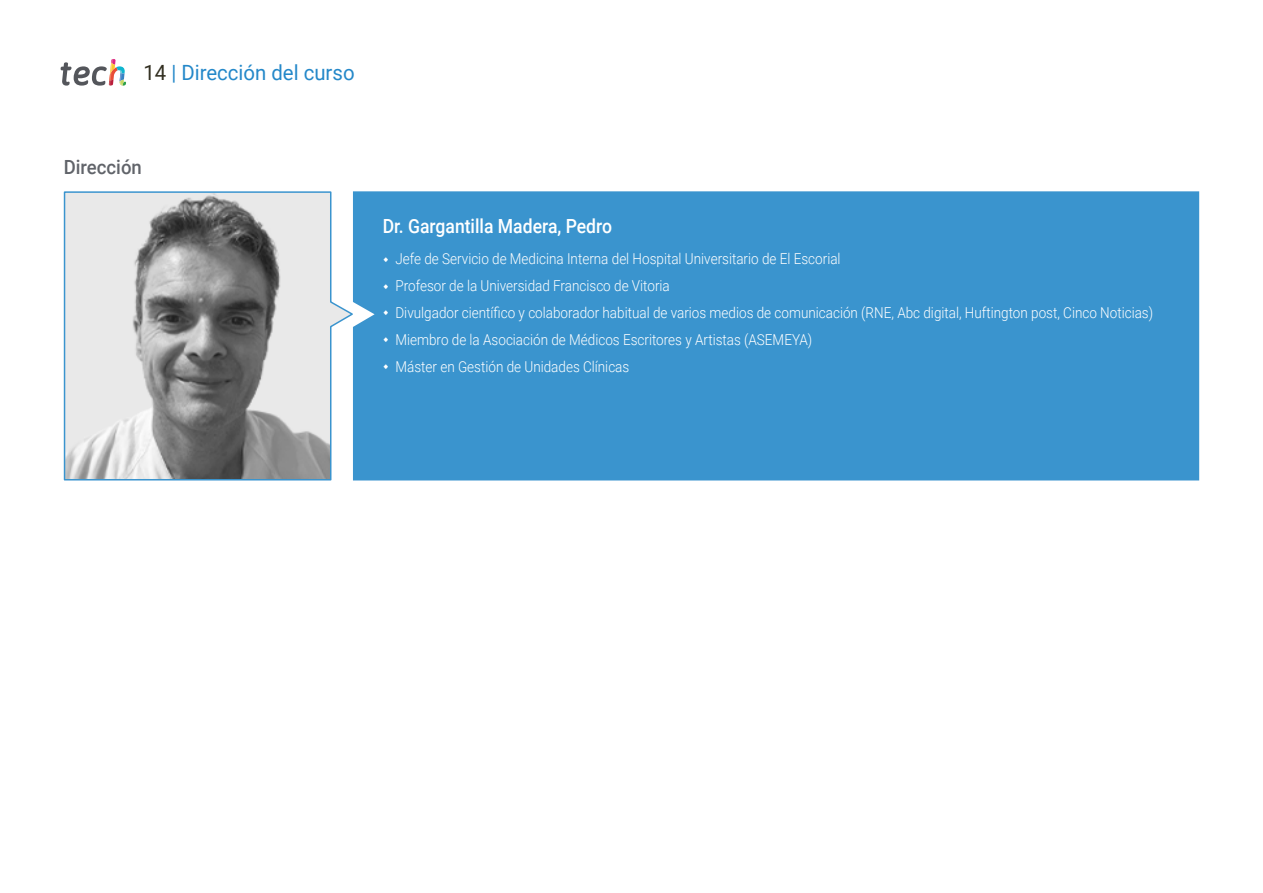
<style>
.page{position:relative;width:1263px;height:893px;background:#fff}
.page>*{position:absolute;margin:0;border:0;box-sizing:border-box;transform-origin:0 0}
.t1{font:21px "Roboto";color:#2488c9}
.t2{font:500 19.5px "Roboto";color:#fff;scale:.9 1}
.t3{font:500 19.5px "Roboto";color:#61646a;scale:.95 1}
.t4{font:300 15px/26.7px "Roboto";color:#fff;scale:.9 1}
.s1{color:#312e20}
</style>
<div class="page">
<svg style="left:61px;top:59px;width:65px;height:27px"></svg>
<div style="left:355px;top:191px;width:844px;height:289px;background:#3a94ce"></div>
<svg style="left:63px;top:191px;width:292px;height:290px;background:#b4b7b8"></svg>
<svg style="left:384px;top:257px;width:4px;height:5px"></svg>
<svg style="left:384px;top:284px;width:4px;height:5px"></svg>
<svg style="left:384px;top:310px;width:4px;height:5px"></svg>
<svg style="left:384px;top:337px;width:4px;height:5px"></svg>
<svg style="left:384px;top:364px;width:4px;height:5px"></svg>
<h1 class="t1" style="left:144px;top:57px;width:213px"><span class="s1">14</span> | Dirección del curso</h1>
<h2 class="t3" style="left:64px;top:154px;width:84px">Dirección</h2>
<h2 class="t2" style="left:383px;top:212px;width:256px">Dr. Gargantilla Madera, Pedro</h2>
<p class="t4" style="left:395px;top:245px;width:843px">Jefe de Servicio de Medicina Interna del Hospital Universitario de El Escorial<br>Profesor de la Universidad Francisco de Vitoria<br>Divulgador científico y colaborador habitual de varios medios de comunicación (RNE, Abc digital, Huftington post, Cinco Noticias)<br>Miembro de la Asociación de Médicos Escritores y Artistas (ASEMEYA)<br>Máster en Gestión de Unidades Clínicas</p>
</div>
